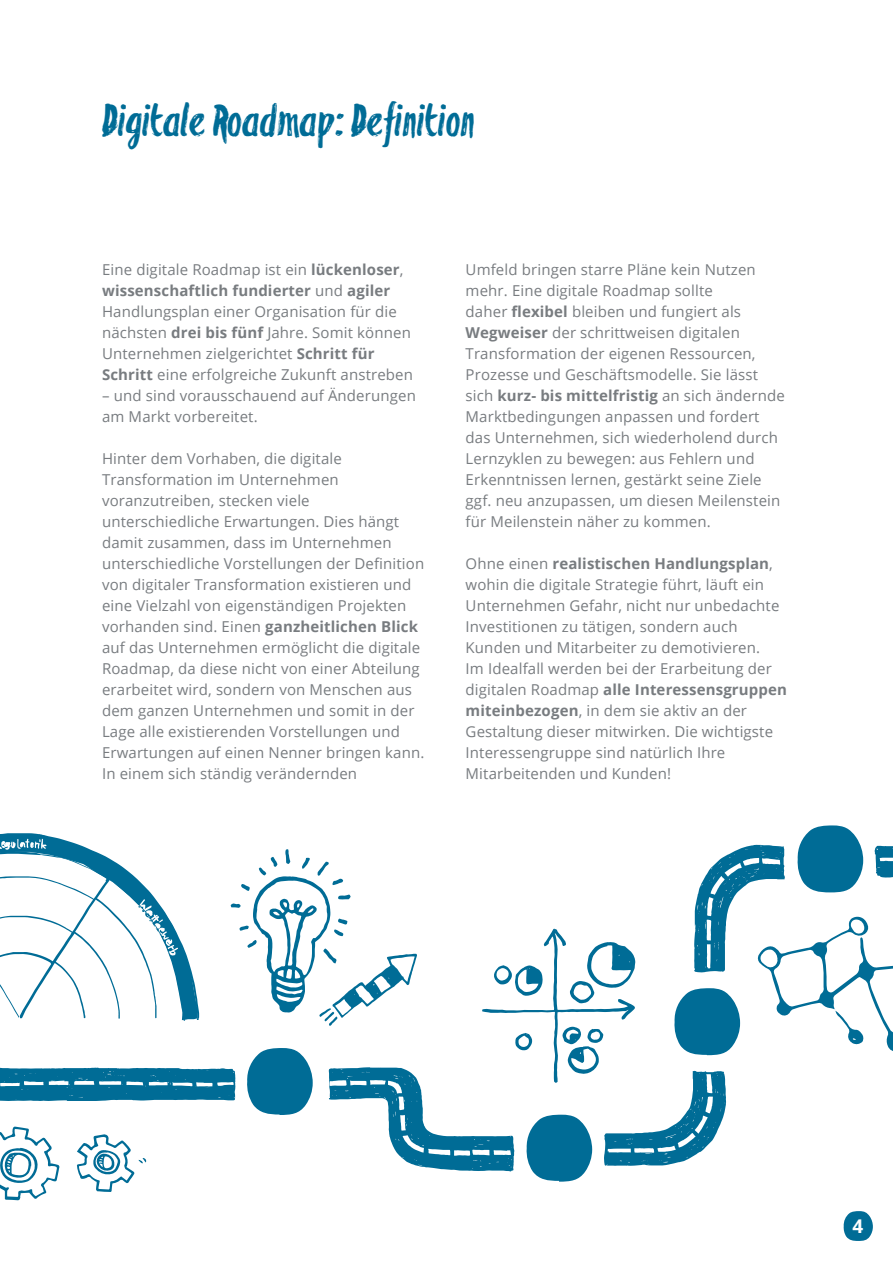
<style>
.page{position:relative;width:893px;height:1263px;background:#fff}
.page>*{position:absolute;margin:0;border:0;box-sizing:border-box;transform-origin:0 0}
.t1{font:45px "Blackflower";color:#006c96}
.t2{font:700 18.9px "Open Sans";color:#fff}
.t3{font:15px/21px "Open Sans";letter-spacing:.01em;color:#787c80}
.t4{font:700 15px/21px "Open Sans";letter-spacing:.01em;color:#787c80}
.s1{font-weight:400}
.s2{font-weight:700}
</style>
<div class="page">
<svg style="left:0;top:825px;width:893px;height:375px"></svg>
<svg style="left:843px;top:1211px;width:30px;height:30px"></svg>
<p class="t1" style="left:102px;top:96px;width:374px">Digitale Roadmap: Definition</p>
<p class="t4" style="left:102px;top:259px;width:303px"><span class="s1">Eine digitale Roadmap ist ein</span> lückenloser<span class="s1">, </span>wissenschaftlich fundierter <span class="s1">und</span> agiler</p>
<p class="t3" style="left:102px;top:301px;width:312px">Handlungsplan einer Organisation für die nächsten <span class="s2">drei bis fünf</span> Jahre. Somit können Unternehmen zielgerichtet <span class="s2">Schritt für Schritt</span> eine erfolgreiche Zukunft anstreben</p>
<p class="t3" style="left:102px;top:385px;width:315px">– und sind vorausschauend auf Änderungen am Markt vorbereitet.</p>
<p class="t3" style="left:102px;top:448px;width:324px">Hinter dem Vorhaben, die digitale Transformation im Unternehmen voranzutreiben, stecken viele unterschiedliche Erwartungen. Dies hängt damit zusammen, dass im Unternehmen unterschiedliche Vorstellungen der Definition von digitaler Transformation existieren und eine Vielzahl von eigenständigen Projekten vorhanden sind. Einen <span class="s2">ganzheitlichen Blick </span>auf das Unternehmen ermöglicht die digitale Roadmap, da diese nicht von einer Abteilung erarbeitet wird, sondern von Menschen aus dem ganzen Unternehmen und somit in der Lage alle existierenden Vorstellungen und Erwartungen auf einen Nenner bringen kann.</p>
<p class="t3" style="left:102px;top:763px;width:257px">In einem sich ständig verändernden</p>
<p class="t3" style="left:466px;top:259px;width:321px">Umfeld bringen starre Pläne kein Nutzen mehr. Eine digitale Roadmap sollte<br>daher <span class="s2">flexibel</span> bleiben und fungiert als <span class="s2">Wegweiser</span> der schrittweisen digitalen Transformation der eigenen Ressourcen, Prozesse und Geschäftsmodelle. Sie lässt sich <span class="s2">kurz- bis mittelfristig</span> an sich ändernde Marktbedingungen anpassen und fordert das Unternehmen, sich wiederholend durch Lernzyklen zu bewegen: aus Fehlern und Erkenntnissen lernen, gestärkt seine Ziele ggf. neu anzupassen, um diesen Meilenstein für Meilenstein näher zu kommen.</p>
<p class="t3" style="left:466px;top:553px;width:323px">Ohne einen <span class="s2">realistischen Handlungsplan</span>, wohin die digitale Strategie führt, läuft ein Unternehmen Gefahr, nicht nur unbedachte Investitionen zu tätigen, sondern auch Kunden und Mitarbeiter zu demotivieren.<br>Im Idealfall werden bei der Erarbeitung der digitalen Roadmap <span class="s2">alle Interessensgruppen miteinbezogen</span>, in dem sie aktiv an der Gestaltung dieser mitwirken. Die wichtigste Interessengruppe sind natürlich Ihre Mitarbeitenden und Kunden!</p>
<p class="t2" style="left:852px;top:1212px;width:12px">4</p>
</div>
